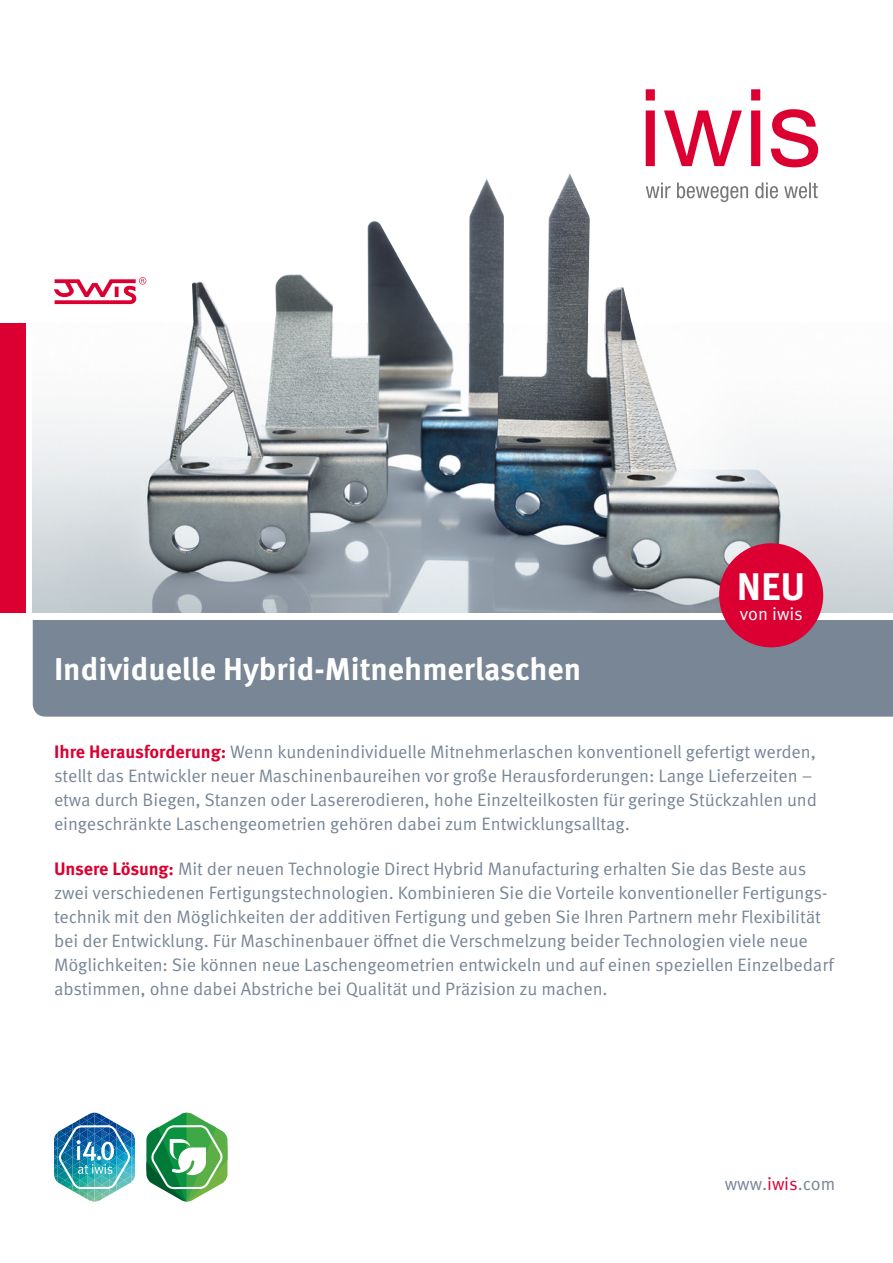
<style>
.page{position:relative;width:893px;height:1263px;background:#fff}
.page>*{position:absolute;margin:0;border:0;box-sizing:border-box;transform-origin:0 0}
.t1{font:700 38.4px "Meta OT";color:#fff}
.t2{font:700 31.5px "Meta OT";color:#fff}
.t3{font:18px/24px "Meta OT";letter-spacing:-.005em;color:#788696}
.t4{font:18px "Meta OT";letter-spacing:-.01em;color:#fff}
.s1{font-weight:700;color:#db0031}
.s2{color:#db0031}
</style>
<div class="page">
<div style="left:0;top:323px;width:26px;height:289px;background:#db0031"></div>
<div style="left:33px;top:620px;width:860px;height:97px;background:#788696"></div>
<img style="left:33px;top:341px;width:860px;height:272px">
<img style="left:54px;top:1113px;width:81px;height:89px">
<svg style="left:54px;top:277px;width:92px;height:27px"></svg>
<div style="left:719px;top:543px;width:104px;height:104px;background:#db0031;border-radius:50%"></div>
<img style="left:190px;top:173px;width:447px;height:170px">
<svg style="left:146px;top:1113px;width:81px;height:88px"></svg>
<svg style="left:646px;top:182px;width:172px;height:20px"></svg>
<svg style="left:646px;top:89px;width:172px;height:78px"></svg>
<h2 class="t2" style="left:54px;top:649px;width:529px">Individuelle Hybrid-Mitnehmerlaschen</h2>
<h1 class="t1" style="left:737px;top:562px;width:70px">NEU</h1>
<p class="t4" style="left:740px;top:602px;width:64px">von iwis</p>
<p class="t3" style="left:54px;top:740px;width:764px"><span class="s1">Ihre Herausforderung:</span> Wenn kundenindividuelle Mitnehmerlaschen konventionell gefertigt werden, stellt das Entwickler neuer Maschinenbaureihen vor große Herausforderungen: Lange Lieferzeiten – etwa durch Biegen, Stanzen oder Lasererodieren, hohe Einzelteilkosten für geringe Stückzahlen und eingeschränkte Laschengeometrien gehören dabei zum Entwicklungsalltag.</p>
<p class="t3" style="left:54px;top:857px;width:781px"><span class="s1">Unsere Lösung:</span> Mit der neuen Technologie Direct Hybrid Manufacturing erhalten Sie das Beste aus zwei verschiedenen Fertigungstechnologien. Kombinieren Sie die Vorteile konventioneller Fertigungs&shy;technik mit den Möglichkeiten der additiven Fertigung und geben Sie Ihren Partnern mehr Flexibilität bei der Entwicklung. Für Maschinenbauer öffnet die Verschmelzung beider Technologien viele neue Möglichkeiten: Sie können neue Laschengeometrien entwickeln und auf einen speziellen Einzelbedarf abstimmen, ohne dabei Abstriche bei Qualität und Präzision zu machen.</p>
<p class="t3" style="left:725px;top:1172px;width:112px">www.<span class="s2">iwis</span>.com</p>
</div>
